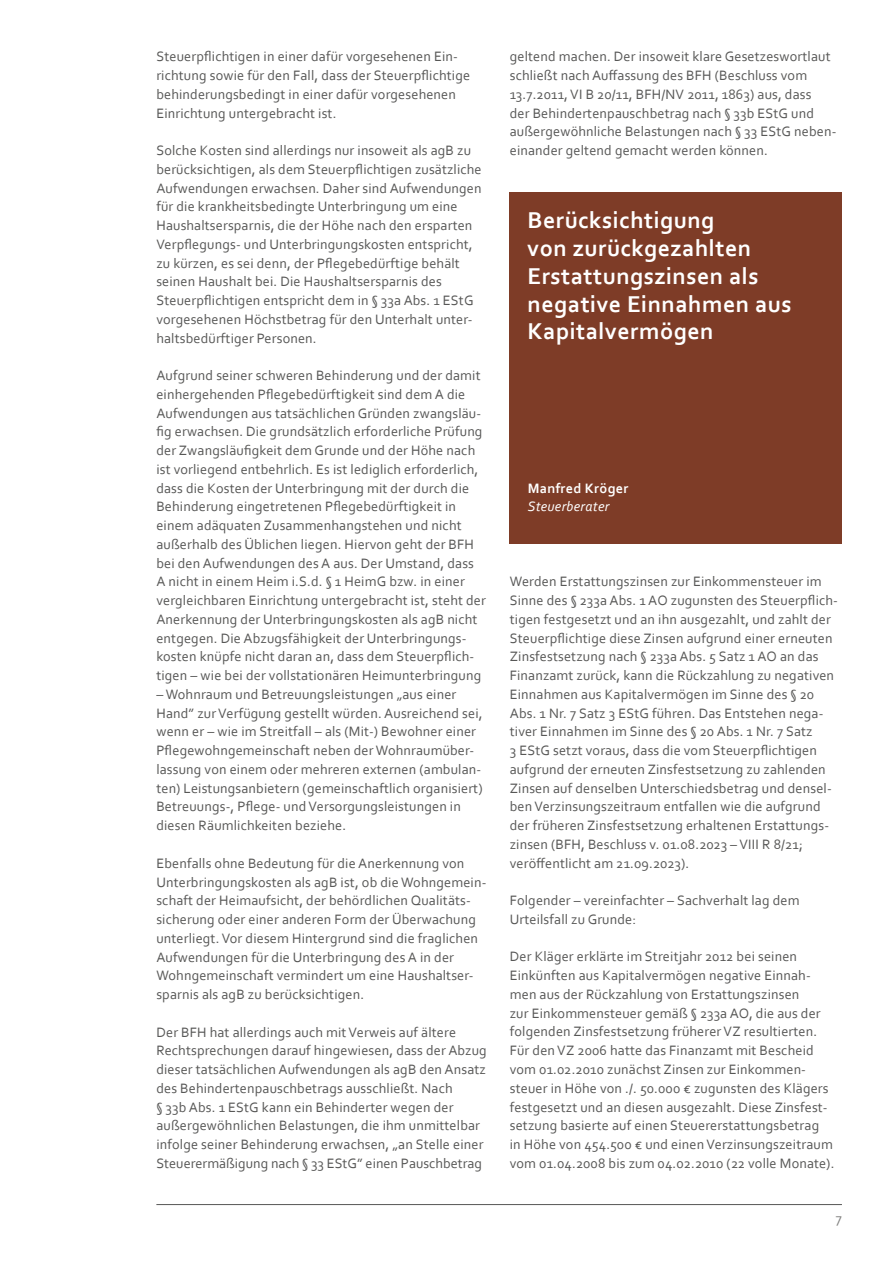
<style>
.page{position:relative;width:893px;height:1263px;background:#fff}
.page>*{position:absolute;margin:0;border:0;box-sizing:border-box;transform-origin:0 0}
.t1{font:700 24px/27.8px "Corbel";letter-spacing:.02em;color:#fff}
.t2{font:14.25px/18.8px "Corbel";letter-spacing:.01em;color:#575756}
.t3{font:700 14.25px "Corbel";letter-spacing:.02em;color:#fff}
.t4{font:italic 14.25px "Corbel";letter-spacing:.02em;color:#fff}
.t5{font:14.25px "Corbel";color:#7e7e7d}
</style>
<div class="page">
<hr style="left:156px;top:1204px;width:686px;height:1px;background:#575756">
<div style="left:510px;top:193px;width:332px;height:351px;background:#7e3c27"></div>
<p class="t2" style="left:156px;top:47px;width:315px">Steuerpflichtigen in einer dafür vorgesehenen Ein&shy;richtung sowie für den Fall, dass der Steuerpflichtige behinderungsbedingt in einer dafür vorgesehenen Einrichtung untergebracht ist.</p>
<p class="t2" style="left:156px;top:141px;width:327px">Solche Kosten sind allerdings nur insoweit als agB zu berücksichtigen, als dem Steuerpflichtigen zusätzliche Aufwendungen erwachsen. Daher sind Aufwendungen für die krankheitsbedingte Unterbringung um eine Haushaltsersparnis, die der Höhe nach den ersparten Verpflegungs- und Unterbringungskosten entspricht, zu kürzen, es sei denn, der Pflegebedürftige behält seinen Haushalt bei. Die Haushaltsersparnis des Steuerpflichtigen entspricht dem in § 33a Abs. 1 EStG vorgesehenen Höchstbetrag für den Unterhalt unter&shy;haltsbedürftiger Personen.</p>
<p class="t2" style="left:156px;top:366px;width:331px">Aufgrund seiner schweren Behinderung und der damit einhergehenden Pflegebedürftigkeit sind dem A die Aufwendungen aus tatsächlichen Gründen zwangsläu&shy;fig erwachsen. Die grundsätzlich erforderliche Prüfung der Zwangsläufigkeit dem Grunde und der Höhe nach ist vorliegend entbehrlich. Es ist lediglich erforderlich, dass die Kosten der Unterbringung mit der durch die Behinderung eingetretenen Pflegebedürftigkeit in einem adäquaten Zusammenhangstehen und nicht außerhalb des Üblichen liegen. Hiervon geht der BFH bei den Aufwendungen des A aus. Der Umstand, dass A nicht in einem Heim i.S.d. § 1 HeimG bzw. in einer vergleichbaren Einrichtung untergebracht ist, steht der Anerkennung der Unterbringungskosten als agB nicht entgegen. Die Abzugsfähigkeit der Unterbringungs&shy;kosten knüpfe nicht daran an, dass dem Steuerpflich&shy;tigen – wie bei der vollstationären Heimunterbringung</p>
<p class="t2" style="left:156px;top:684px;width:328px">– Wohnraum und Betreuungsleistungen „aus einer Hand” zur Verfügung gestellt würden. Ausreichend sei, wenn er – wie im Streitfall – als (Mit-) Bewohner einer Pflegewohngemeinschaft neben der Wohnraumüber&shy;lassung von einem oder mehreren externen (ambulan&shy;ten) Leistungsanbietern (gemeinschaftlich organisiert)<br>Betreuungs-, Pflege- und Versorgungsleistungen in diesen Räumlichkeiten beziehe.</p>
<p class="t2" style="left:156px;top:853px;width:332px">Ebenfalls ohne Bedeutung für die Anerkennung von Unterbringungskosten als agB ist, ob die Wohngemein&shy;schaft der Heimaufsicht, der behördlichen Qualitäts&shy;sicherung oder einer anderen Form der Überwachung unterliegt. Vor diesem Hintergrund sind die fraglichen Aufwendungen für die Unterbringung des A in der Wohngemeinschaft vermindert um eine Haushaltser&shy;sparnis als agB zu berücksichtigen.</p>
<p class="t2" style="left:156px;top:1022px;width:332px">Der BFH hat allerdings auch mit Verweis auf ältere Rechtsprechungen darauf hingewiesen, dass der Abzug dieser tatsächlichen Aufwendungen als agB den Ansatz des Behindertenpauschbetrags ausschließt. Nach<br>§ 33b Abs. 1 EStG kann ein Behinderter wegen der außergewöhnlichen Belastungen, die ihm unmittelbar infolge seiner Behinderung erwachsen, „an Stelle einer Steuerermäßigung nach § 33 EStG” einen Pauschbetrag</p>
<p class="t2" style="left:510px;top:47px;width:328px">geltend machen. Der insoweit klare Gesetzeswortlaut schließt nach Auffassung des BFH (Beschluss vom 13.7.2011, VI B 20/11, BFH/NV 2011, 1863) aus, dass<br>der Behindertenpauschbetrag nach § 33b EStG und außergewöhnliche Belastungen nach § 33 EStG neben&shy;einander geltend gemacht werden können.</p>
<h1 class="t1" style="left:528px;top:206px;width:266px">Berücksichtigung<br>von zurückgezahlten<br>Erstattungszinsen als negative Einnahmen aus<br>Kapitalvermögen</h1>
<p class="t3" style="left:528px;top:479px;width:102px">Manfred Kröger</p>
<p class="t4" style="left:528px;top:498px;width:83px">Steuerberater</p>
<p class="t2" style="left:510px;top:572px;width:330px">Werden Erstattungszinsen zur Einkommensteuer im Sinne des § 233a Abs. 1 AO zugunsten des Steuerpflich&shy;tigen festgesetzt und an ihn ausgezahlt, und zahlt der Steuerpflichtige diese Zinsen aufgrund einer erneuten Zinsfestsetzung nach § 233a Abs. 5 Satz 1 AO an das Finanzamt zurück, kann die Rückzahlung zu negativen Einnahmen aus Kapitalvermögen im Sinne des § 20<br>Abs. 1 Nr. 7 Satz 3 EStG führen. Das Entstehen nega&shy;tiver Einnahmen im Sinne des § 20 Abs. 1 Nr. 7 Satz<br>3 EStG setzt voraus, dass die vom Steuerpflichtigen aufgrund der erneuten Zinsfestsetzung zu zahlenden Zinsen auf denselben Unterschiedsbetrag und densel&shy;ben Verzinsungszeitraum entfallen wie die aufgrund der früheren Zinsfestsetzung erhaltenen Erstattungs&shy;zinsen (BFH, Beschluss v. 01.08.2023 – VIII R 8/21; veröffentlicht am 21.09.2023).</p>
<p class="t2" style="left:510px;top:891px;width:291px">Folgender – vereinfachter – Sachverhalt lag dem<br>Urteilsfall zu Grunde:</p>
<p class="t2" style="left:510px;top:947px;width:326px">Der Kläger erklärte im Streitjahr 2012 bei seinen Einkünften aus Kapitalvermögen negative Einnah&shy;men aus der Rückzahlung von Erstattungszinsen<br>zur Einkommensteuer gemäß § 233a AO, die aus der folgenden Zinsfestsetzung früherer VZ resultierten.<br>Für den VZ 2006 hatte das Finanzamt mit Bescheid vom 01.02.2010 zunächst Zinsen zur Einkommen&shy;steuer in Höhe von ./. 50.000 € zugunsten des Klägers festgesetzt und an diesen ausgezahlt. Diese Zinsfest&shy;setzung basierte auf einen Steuererstattungsbetrag<br>in Höhe von 454.500 € und einen Verzinsungszeitraum vom 01.04.2008 bis zum 04.02.2010 (22 volle Monate).</p>
<p class="t5" style="left:836px;top:1209px;width:8px">7</p>
</div>
